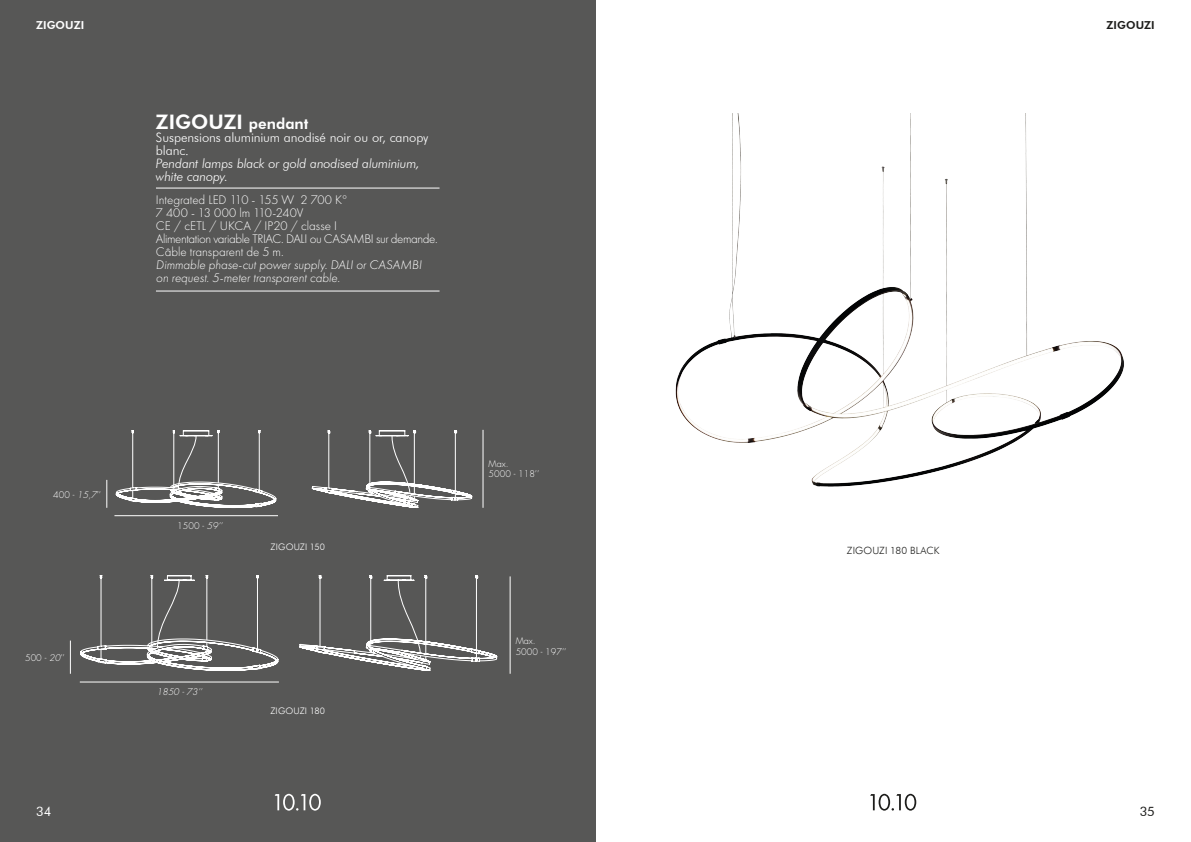
<style>
.page{position:relative;width:1191px;height:842px;background:#fff}
.page>*{position:absolute;margin:0;border:0;box-sizing:border-box;transform-origin:0 0}
.t1{font:800 20px "Futura BT";color:#fff}
.t2{font:300 13px "Futura PT";letter-spacing:-.02em;color:#fff}
.t3{font:italic 300 13px "Futura PT";letter-spacing:-.005em;color:#fff}
.t4{font:italic 300 13px/13px "Futura BT";letter-spacing:-.015em;color:#fff}
.t5{font:300 13px/13px "Futura BT";letter-spacing:-.01em;color:#fff}
.t6{font:300 13px "Futura PT";letter-spacing:.005em;color:#fff}
.t7{font:300 13px "Futura PT";color:#fff}
.t8{font:13px "Futura BT";color:#fff}
.t9{font:13px "Futura BT";color:#1d1d1b}
.t10{font:800 11px "Futura BT";letter-spacing:.01em;color:#fff}
.t11{font:800 11px "Futura BT";letter-spacing:.01em;color:#1d1d1b}
.t12{font:300 10px "Futura BT";letter-spacing:.015em;color:#1d1d1b}
.t13{font:300 9px "Futura Std";color:#fff}
.t14{font:300 9px "Futura BT";letter-spacing:.02em;color:#fff}
.t15{font:italic 300 9px "Futura Std";color:#fff}
.s1{font-size:15px}
.s2{font-style:italic}
</style>
<div class="page">
<div style="left:0;top:0;width:595px;height:842px;background:#575756"></div>
<svg style="left:275px;top:794px;width:46px;height:17px"></svg>
<svg style="left:870px;top:794px;width:46px;height:17px"></svg>
<img style="left:675px;top:113px;width:449px;height:374px">
<hr style="left:156px;top:188px;width:283px;height:1px;background:#fff">
<hr style="left:156px;top:291px;width:283px;height:1px;background:#fff">
<svg style="left:311px;top:430px;width:161px;height:78px"></svg>
<svg style="left:116px;top:430px;width:161px;height:78px"></svg>
<hr style="left:114px;top:515px;width:164px;height:1px;background:#fff">
<svg style="left:107px;top:480px;width:1px;height:28px"></svg>
<hr style="left:483px;top:430px;width:1px;height:78px;background:#fff">
<svg style="left:80px;top:575px;width:418px;height:96px"></svg>
<hr style="left:80px;top:682px;width:199px;height:1px;background:#fff">
<hr style="left:70px;top:640px;width:1px;height:34px;background:#fff">
<hr style="left:510px;top:576px;width:1px;height:98px;background:#fff">
<p class="t10" style="left:36px;top:19px;width:50px">ZIGOUZI</p>
<p class="t11" style="left:1106px;top:19px;width:50px">ZIGOUZI</p>
<p class="t1" style="left:156px;top:109px;width:154px">ZIGOUZI <span class="s1">pendant</span></p>
<p class="t5" style="left:156px;top:130px;width:274px">Suspensions aluminium anodisé noir ou or, canopy blanc.</p>
<p class="t4" style="left:156px;top:156px;width:265px">Pendant lamps black or gold anodised aluminium, white canopy.</p>
<p class="t2" style="left:156px;top:192px;width:193px">Integrated LED 110 - 155 W 2 700 K°</p>
<p class="t2" style="left:156px;top:205px;width:149px">7 400 - 13 000 lm 110-240V</p>
<p class="t6" style="left:156px;top:218px;width:183px">CE / cETL / UKCA / IP20 / classe I</p>
<p class="t2" style="left:156px;top:231px;width:283px">Alimentation variable TRIAC. DALI ou CASAMBI sur demande.</p>
<p class="t7" style="left:156px;top:244px;width:129px">Câble transparent de 5 m.</p>
<p class="t3" style="left:156px;top:257px;width:267px">Dimmable phase-cut power supply. DALI or CASAMBI</p>
<p class="t3" style="left:156px;top:270px;width:185px">on request. 5-meter transparent cable.</p>
<p class="t13" style="left:53px;top:489px;width:50px">400 - <span class="s2">15,7</span>’’</p>
<p class="t13" style="left:25px;top:652px;width:41px">500 - <span class="s2">20</span>’’</p>
<p class="t13" style="left:177px;top:520px;width:47px">1500 - <span class="s2">59’’</span></p>
<p class="t15" style="left:157px;top:686px;width:47px">1850 - 73’’</p>
<p class="t13" style="left:488px;top:458px;width:21px">Max.</p>
<p class="t13" style="left:488px;top:469px;width:52px">5000 - 118’’</p>
<p class="t14" style="left:270px;top:541px;width:56px">ZIGOUZI 150</p>
<p class="t12" style="left:847px;top:544px;width:94px">ZIGOUZI 180 BLACK</p>
<p class="t14" style="left:270px;top:706px;width:56px">ZIGOUZI 180</p>
<p class="t13" style="left:516px;top:635px;width:21px">Max.</p>
<p class="t13" style="left:516px;top:646px;width:52px">5000 - 197’’</p>
<p class="t8" style="left:36px;top:803px;width:17px">34</p>
<p class="t9" style="left:1139px;top:803px;width:17px">35</p>
</div>
